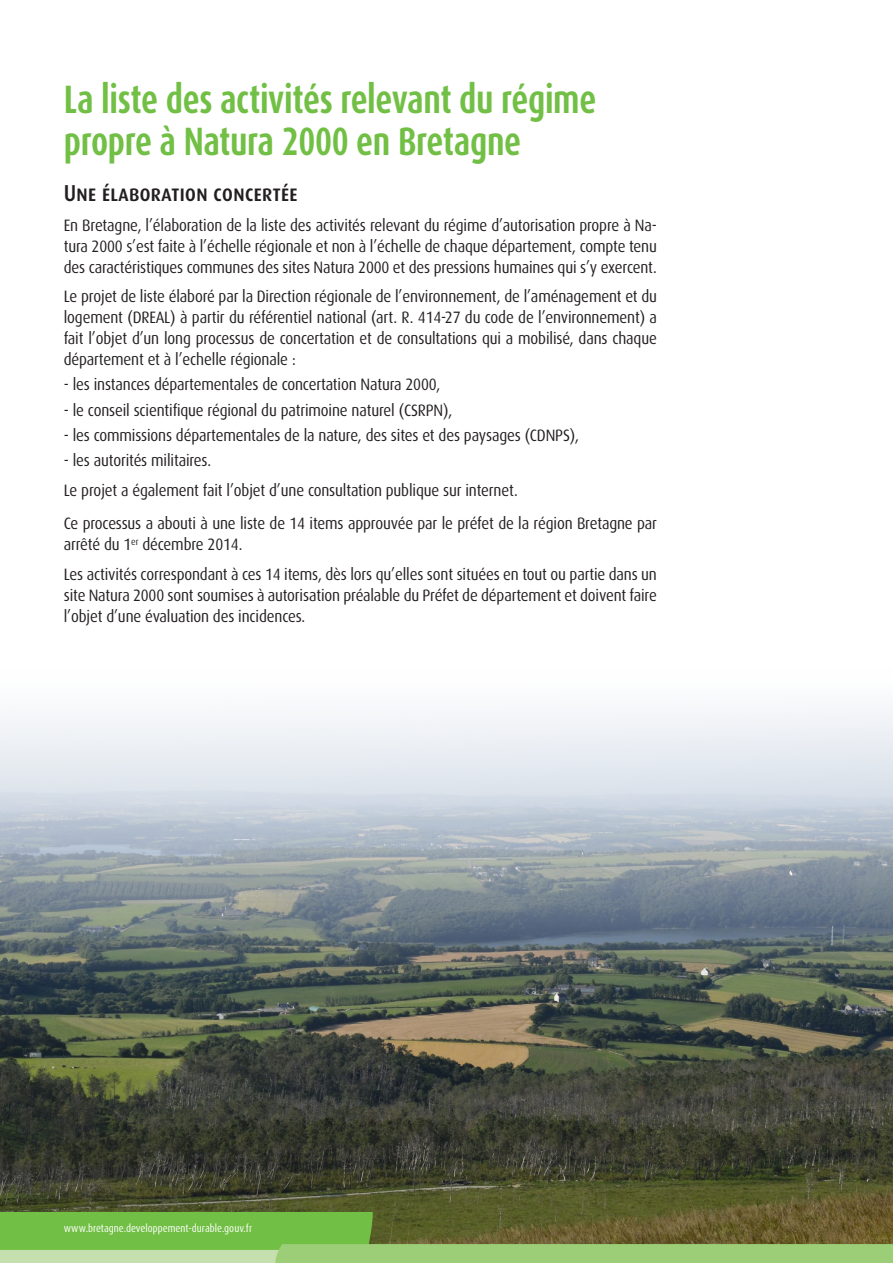
<style>
.page{position:relative;width:893px;height:1263px;background:#fff}
.page>*{position:absolute;margin:0;border:0;box-sizing:border-box;transform-origin:0 0}
.titre1{font:700 condensed 39.6px/42px "Dax OT";letter-spacing:-.01em;color:#71bf44;scale:.91 1}
.titre2{font:500 23.1px "Dax OT";letter-spacing:-.01em;color:#231f20;scale:.91 1}
.texte{font:16.5px/21px "Dax OT";letter-spacing:-.01em;color:#231f20;text-align:justify;scale:.91 1}
.t1{font:condensed 10.95px "Dax OT";color:#fff}
</style>
<div class="page">
<img style="left:0;top:708px;width:893px;height:504px">
<svg style="left:0;top:1212px;width:893px;height:51px;background:#7ea151"></svg>
<p class="titre1" style="left:64px;top:79px;width:587px">La liste des activités relevant du régime propre à Natura 2000 en Bretagne</p>
<p class="titre2" style="left:64px;top:180px;width:259px">Une élaboration concertée</p>
<p class="texte" style="left:64px;top:215px;width:653px">En Bretagne, l’élaboration de la liste des activités relevant du régime d’autorisation propre à Na&shy;tura 2000 s’est faite à l’échelle régionale et non à l’échelle de chaque département, compte tenu des caractéristiques communes des sites Natura 2000 et des pressions humaines qui s’y exercent.</p>
<p class="texte" style="left:64px;top:286px;width:653px">Le projet de liste élaboré par la Direction régionale de l’environnement, de l’aménagement et du logement (DREAL) à partir du référentiel national (art. R. 414-27 du code de l’environnement) a fait l’objet d’un long processus de concertation et de consultations qui a mobilisé, dans chaque département et à l’echelle régionale :</p>
<p class="texte" style="left:64px;top:374px;width:415px">- les instances départementales de concertation Natura 2000,</p>
<p class="texte" style="left:64px;top:400px;width:428px">- le conseil scientifique régional du patrimoine naturel (CSRPN),</p>
<p class="texte" style="left:64px;top:425px;width:568px">- les commissions départementales de la nature, des sites et des paysages (CDNPS),</p>
<p class="texte" style="left:64px;top:450px;width:164px">- les autorités militaires.</p>
<p class="texte" style="left:64px;top:480px;width:500px">Le projet a également fait l’objet d’une consultation publique sur internet.</p>
<p class="texte" style="left:64px;top:513px;width:653px">Ce processus a abouti à une liste de 14 items approuvée par le préfet de la région Bretagne par arrêté du 1<sup>er</sup> décembre 2014.</p>
<p class="texte" style="left:64px;top:564px;width:653px">Les activités correspondant à ces 14 items, dès lors qu’elles sont situées en tout ou partie dans un site Natura 2000 sont soumises à autorisation préalable du Préfet de département et doivent faire l’objet d’une évaluation des incidences.</p>
<p class="t1" style="left:64px;top:1221px;width:190px">www.bretagne.developpement-durable.gouv.fr</p>
</div>
